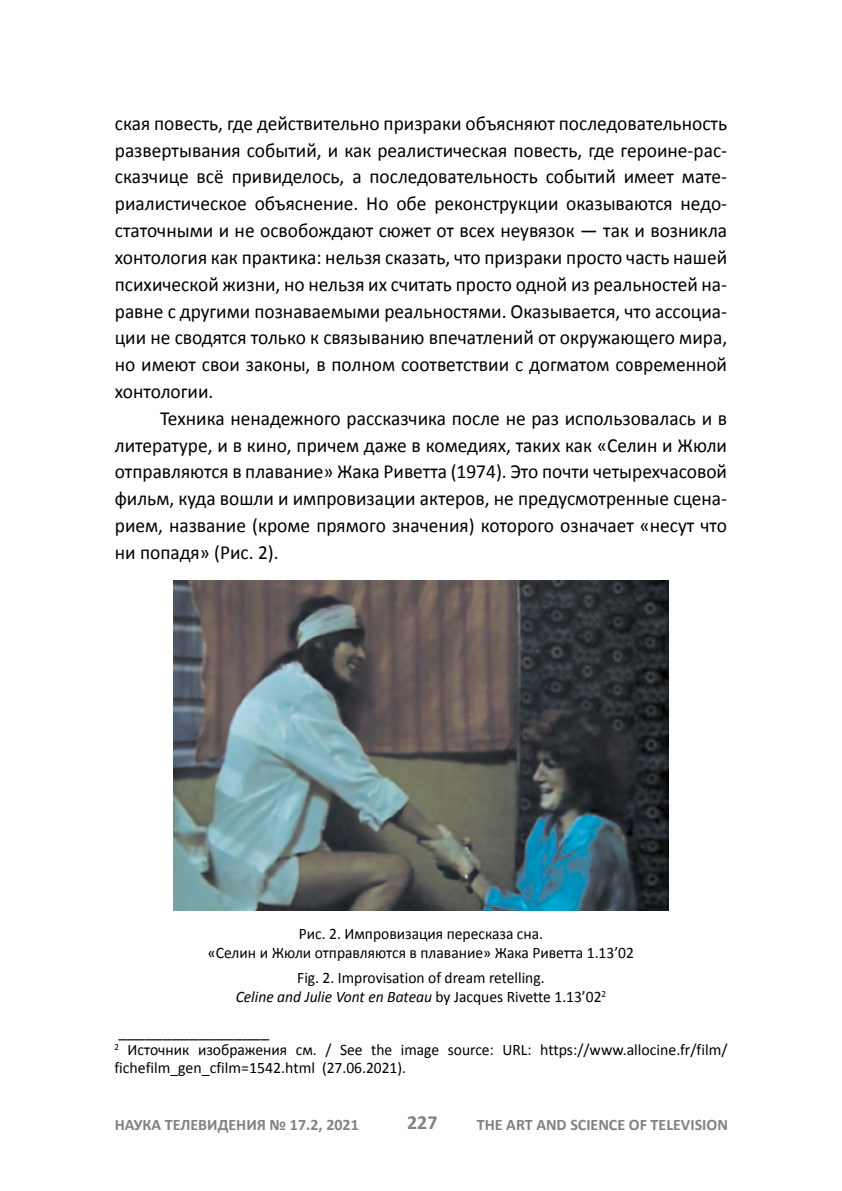
<style>
.page{position:relative;width:842px;height:1191px;background:#fff}
.page>*{position:absolute;margin:0;border:0;box-sizing:border-box;transform-origin:0 0}
.t1{font:20px/26.8px "Calibri";color:#000;text-align:justify}
.t2{font:700 20px "Calibri";color:#808285}
.t3{font:18px "Calibri";color:#000}
.t4{font:16px/19.2px "Calibri";color:#000;text-align:center}
.t5{font:700 16px "Calibri";color:#808285}
.s1{font-style:italic}
</style>
<div class="page">
<img style="left:173px;top:580px;width:496px;height:330px">
<p class="t1" style="left:115px;top:110px;width:614px">ская повесть, где действительно призраки объясняют последовательность развертывания событий, и как реалистическая повесть, где героине-рас&shy;сказчице всё привиделось, а последовательность событий имеет мате&shy;риалистическое объяснение. Но обе реконструкции оказываются недо&shy;статочными и не освобождают сюжет от всех неувязок — так и возникла хонтология как практика: нельзя сказать, что призраки просто часть нашей психической жизни, но нельзя их считать просто одной из реальностей на&shy;равне с другими познаваемыми реальностями. Оказывается, что ассоциа&shy;ции не сводятся только к связыванию впечатлений от окружающего мира, но имеют свои законы, в полном соответствии с догматом современной хонтологии.</p>
<p class="t1" style="left:115px;top:405px;width:614px;text-indent:45px">Техника ненадежного рассказчика после не раз использовалась и в литературе, и в кино, причем даже в комедиях, таких как «Селин и Жюли отправляются в плавание» Жака Риветта (1974). Это почти четырехчасовой фильм, куда вошли и импровизации актеров, не предусмотренные сцена&shy;рием, название (кроме прямого значения) которого означает «несут что ни попадя» (Рис. 2).</p>
<p class="t4" style="left:208px;top:924px;width:427px">Рис. 2. Импровизация пересказа сна.<br>«Селин и Жюли отправляются в плавание» Жака Риветта 1.13’02</p>
<p class="t4" style="left:236px;top:968px;width:372px">Fig. 2. Improvisation of dream retelling.<br><span class="s1">Celine and Julie Vont en Bateau</span> by Jacques Rivette 1.13’02<sup>2</sup></p>
<p class="t3" style="left:118px;top:1019px;width:152px">_________________</p>
<p class="t4" style="left:114px;top:1041px;width:614px;line-height:18px;text-align:left"><sup>2</sup> Источник изображения см. / See the image source: URL: https://www.allocine.fr/film/ fichefilm_gen_cfilm=1542.html (27.06.2021).</p>
<p class="t5" style="left:115px;top:1114px;width:245px">НАУКА ТЕЛЕВИДЕНИЯ № 17.2, 2021</p>
<p class="t2" style="left:407px;top:1110px;width:32px">227</p>
<p class="t5" style="left:477px;top:1114px;width:253px">THE ART AND SCIENCE OF TELEVISION</p>
</div>
